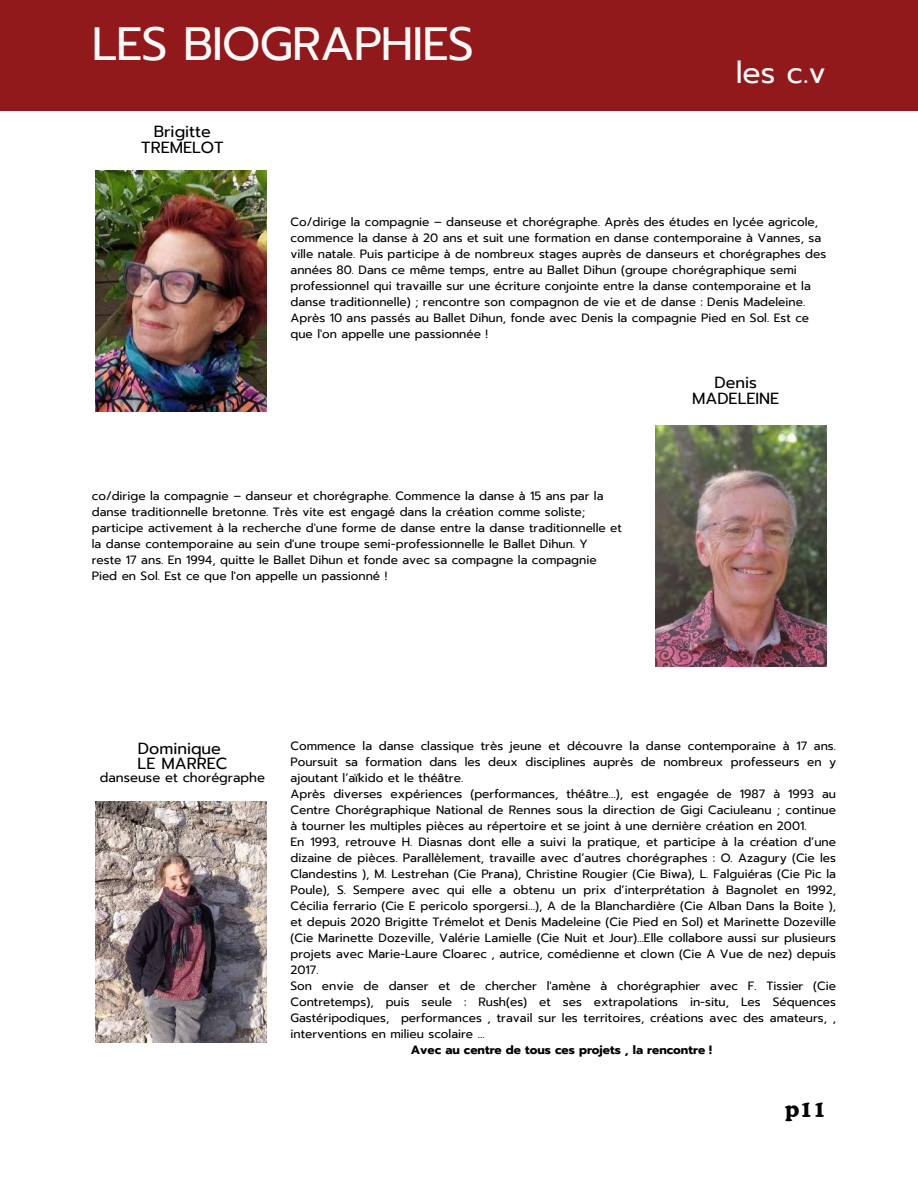
<style>
.page{position:relative;width:918px;height:1188px;background:#fff}
.page>*{position:absolute;margin:0;border:0;box-sizing:border-box;transform-origin:0 0}
.t1{font:46.5px "Prompt";letter-spacing:-.02em;color:#faf9f8}
.t2{font:30px "Prompt";color:#faf9f8}
.t3{font:700 22.5px "Cooper BT";color:#000}
.t4{font:16.05px/15.8px "Prompt";color:#000;text-align:center}
.t5{font:13.05px "Prompt";color:#000}
.t6{font:12px/16px "Prompt";color:#000}
.t7{font:700 12px "Prompt";color:#000}
</style>
<div class="page">
<div style="left:0;top:0;width:918px;height:111px;background:#92191b"></div>
<img style="left:95px;top:802px;width:171px;height:241px">
<img style="left:95px;top:171px;width:171px;height:240px">
<img style="left:655px;top:426px;width:171px;height:241px">
<h1 class="t1" style="left:92px;top:10px;width:384px">LES BIOGRAPHIES</h1>
<h3 class="t4" style="left:141px;top:124px;width:84px">Brigitte<br>TREMELOT</h3>
<h2 class="t2" style="left:736px;top:50px;width:92px">les c.v</h2>
<p class="t6" style="left:291px;top:214px;width:537px">Co/dirige la compagnie – danseuse et chorégraphe. Après des études en lycée agricole, commence la danse à 20 ans et suit une formation en danse contemporaine à Vannes, sa ville natale. Puis participe à de nombreux stages auprès de danseurs et chorégraphes des années 80. Dans ce même temps, entre au Ballet Dihun (groupe chorégraphique semi professionnel qui travaille sur une écriture conjointe entre la danse contemporaine et la danse traditionnelle) ; rencontre son compagnon de vie et de danse : Denis Madeleine.<br>Après 10 ans passés au Ballet Dihun, fonde avec Denis la compagnie Pied en Sol. Est ce que l'on appelle une passionnée !</p>
<p class="t6" style="left:92px;top:488px;width:532px">co/dirige la compagnie – danseur et chorégraphe. Commence la danse à 15 ans par la danse traditionnelle bretonne. Très vite est engagé dans la création comme soliste; participe activement à la recherche d'une forme de danse entre la danse traditionnelle et la danse contemporaine au sein d'une troupe semi-professionnelle le Ballet Dihun. Y<br>reste 17 ans. En 1994, quitte le Ballet Dihun et fonde avec sa compagne la compagnie Pied en Sol. Est ce que l'on appelle un passionné !</p>
<h3 class="t4" style="left:692px;top:375px;width:89px">Denis<br>MADELEINE</h3>
<h3 class="t4" style="left:138px;top:741px;width:91px;line-height:15.3px;text-align:left">Dominique<br>LE MARREC</h3>
<p class="t5" style="left:100px;top:768px;width:167px">danseuse et chorégraphe</p>
<p class="t6" style="left:291px;top:738px;width:547px">Commence la danse classique très jeune et découvre la danse contemporaine à 17 ans.<br>Poursuit sa formation dans les deux disciplines auprès de nombreux professeurs en y ajoutant l’aïkido et le théâtre.<br>Après diverses expériences (performances, théâtre…), est engagée de 1987 à 1993 au Centre Chorégraphique National de Rennes sous la direction de Gigi Caciuleanu ; continue à tourner les multiples pièces au répertoire et se joint à une dernière création en 2001.<br>En 1993, retrouve H. Diasnas dont elle a suivi la pratique, et participe à la création d’une dizaine de pièces. Parallèlement, travaille avec d’autres chorégraphes : O. Azagury (Cie les Clandestins ), M. Lestrehan (Cie Prana), Christine Rougier (Cie Biwa), L. Falguiéras (Cie Pic la Poule), S. Sempere avec qui elle a obtenu un prix d’interprétation à Bagnolet en 1992, Cécilia ferrario (Cie E pericolo sporgersi…), A de la Blanchardière (Cie Alban Dans la Boite ), et depuis 2020 Brigitte Trémelot et Denis Madeleine (Cie Pied en Sol) et Marinette Dozeville (Cie Marinette Dozeville, Valérie Lamielle (Cie Nuit et Jour)...Elle collabore aussi sur plusieurs projets avec Marie-Laure Cloarec , autrice, comédienne et clown (Cie A Vue de nez) depuis 2017.<br>Son envie de danser et de chercher l'amène à chorégraphier avec F. Tissier (Cie Contretemps), puis seule : Rush(es) et ses extrapolations in-situ, Les Séquences Gastéripodiques, performances , travail sur les territoires, créations avec des amateurs, , interventions en milieu scolaire …</p>
<p class="t7" style="left:411px;top:1041px;width:303px">Avec au centre de tous ces projets , la rencontre !</p>
<h3 class="t3" style="left:785px;top:1095px;width:43px">p11</h3>
</div>
